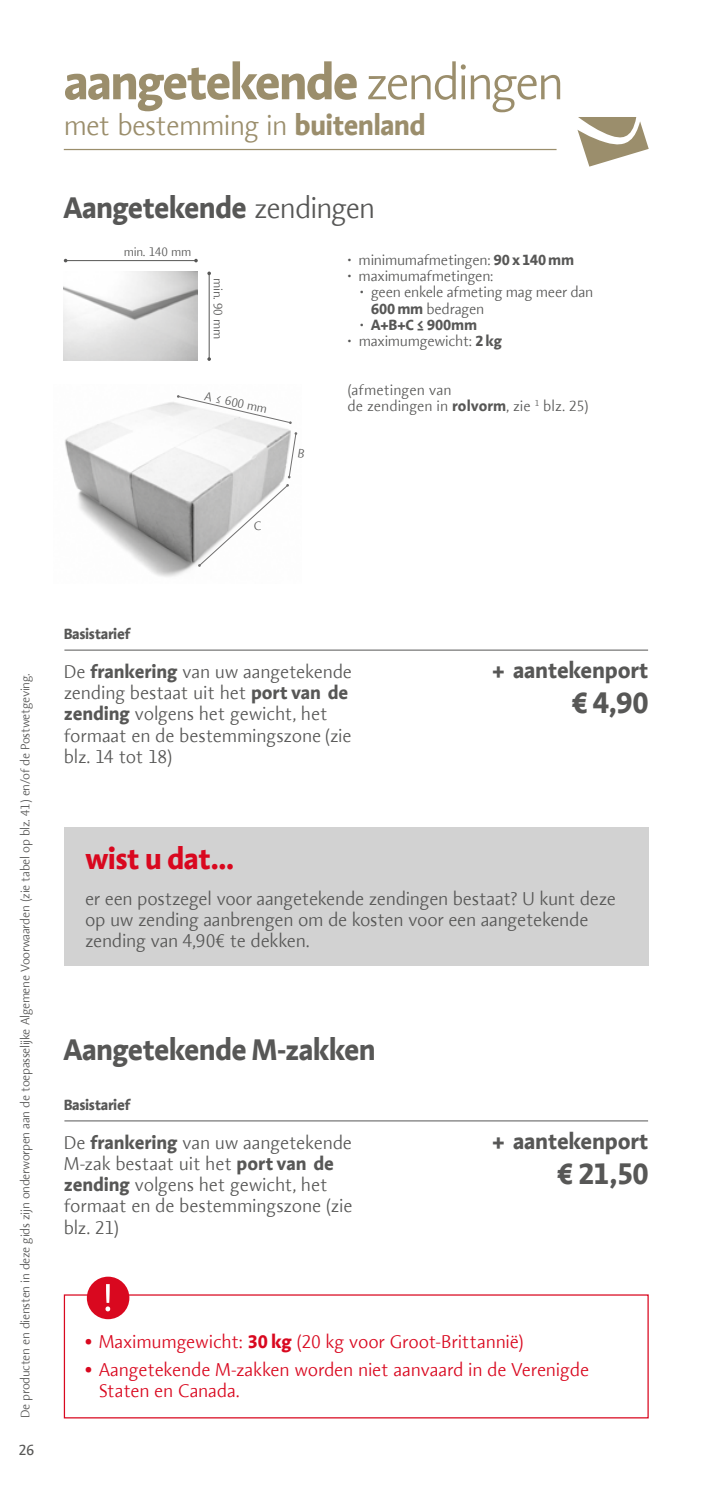
<style>
.page{position:relative;width:709px;height:1489px;background:#fff}
.page>*{position:absolute;margin:0;border:0;box-sizing:border-box;transform-origin:0 0}
.t1{font:700 50px "Aroma No 2 LT Com";letter-spacing:-.04em;color:#9b8e6c}
.t2{font:700 30px "Aroma No 2 LT Com";letter-spacing:-.025em;color:#575756}
.t3{font:700 30px "Aroma No 2 LT Com";letter-spacing:-.025em;color:#d9081f}
.t4{font:300 28.75px "Aroma No 2 LT Com";letter-spacing:-.025em;color:#9b8e6c}
.t5{font:700 22.5px "Aroma No 2 LT Com";letter-spacing:-.015em;color:#575756}
.t6{font:300 18.75px/21.2px "Aroma No 2 LT Com";letter-spacing:-.01em;color:#575756}
.t7{font:300 18.75px/21.2px "Aroma No 2 LT Com";letter-spacing:-.01em;color:#d9081f}
.t8{font:300 15px/16.2px "Aroma No 2 LT Com";letter-spacing:-.015em;color:#575756}
.t9{font:700 15px "Aroma No 2 LT Com";letter-spacing:-.025em;color:#575756}
.t10{font:15px "Aroma No 2 LT Com";color:#575756}
.t11{font:300 12.5px "Aroma No 2 LT Com";letter-spacing:-.025em;color:#575756}
.s1{font-weight:300}
.s2{font-weight:700}
.s3{font-size:13.75px}
</style>
<div class="page">
<hr style="left:64px;top:149px;width:492px;height:1px;background:#9b8e6c">
<svg style="left:577px;top:117px;width:71px;height:50px"></svg>
<hr style="left:66px;top:260px;width:130px;height:1px;background:#575756">
<img style="left:64px;top:271px;width:134px;height:90px">
<hr style="left:209px;top:273px;width:1px;height:86px;background:#575756">
<svg style="left:207px;top:271px;width:4px;height:4px"></svg>
<svg style="left:207px;top:357px;width:4px;height:4px"></svg>
<img style="left:65px;top:402px;width:226px;height:175px">
<svg style="left:177px;top:395px;width:115px;height:29px"></svg>
<svg style="left:198px;top:484px;width:91px;height:83px"></svg>
<hr style="left:64px;top:649px;width:584px;height:1px;background:#575756">
<hr style="left:64px;top:1120px;width:584px;height:1px;background:#575756">
<div style="left:64px;top:1294px;width:584px;height:124px;border:1px solid #d9081f"></div>
<div style="left:87px;top:1276px;width:42px;height:42px;background:#d9081f;border-radius:50%"></div>
<svg style="left:105px;top:1284px;width:5px;height:27px"></svg>
<div style="left:64px;top:827px;width:584px;height:138px;background:#d2d2d2"></div>
<svg style="left:288px;top:432px;width:10px;height:46px"></svg>
<h1 class="t1" style="left:64px;top:49px;width:502px">aangetekende <span class="s1">zendingen</span></h1>
<h3 class="t4" style="left:64px;top:107px;width:363px">met bestemming in <span class="s2">buitenland</span></h3>
<h2 class="t2" style="left:64px;top:187px;width:313px">Aangetekende <span class="s1">zendingen</span></h2>
<p class="t11" style="left:124px;top:243px;width:69px">min. 140 mm</p>
<p class="t11" style="left:226px;top:278px;width:63px;rotate:90deg">min. 90 mm</p>
<p class="t11" style="left:206px;top:388px;width:65px;rotate:12deg">A <span class="s3">≤</span> 600 mm</p>
<p class="t8" style="left:347px;top:251px;width:228px">• minimumafmetingen: <span class="s2">90 x 140 mm</span></p>
<p class="t8" style="left:347px;top:268px;width:147px">• maximumafmetingen:</p>
<p class="t8" style="left:371px;top:284px;width:224px;text-indent:-11px">• geen enkele afmeting mag meer dan<br><span class="s2">600 mm</span> bedragen</p>
<p class="t9" style="left:360px;top:315px;width:119px"><span class="s1">•</span> A+B+C ≤ 900mm</p>
<p class="t8" style="left:347px;top:333px;width:156px">• maximumgewicht: <span class="s2">2 kg</span></p>
<p class="t8" style="left:347px;top:381px;width:243px">(afmetingen van<br>de zendingen in <span class="s2">rolvorm</span>, zie <sup>1</sup> blz. 25)</p>
<p class="t11" style="left:254px;top:517px;width:9px">C</p>
<p class="t11" style="left:17px;top:1417px;width:745px;rotate:-90deg">De producten en diensten in deze gids zijn onderworpen aan de toepasselijke Algemene Voorwaarden (zie tabel op blz. 41) en/of de Postwetgeving.</p>
<p class="t10" style="left:19px;top:1439px;width:17px">26</p>
<p class="t9" style="left:64px;top:623px;width:68px">Basistarief</p>
<p class="t6" style="left:64px;top:660px;width:290px">De <span class="s2">frankering</span> van uw aangetekende zending bestaat uit het <span class="s2">port van de zending</span> volgens het gewicht, het formaat en de bestemmingszone (zie blz. 14 tot 18)</p>
<p class="t5" style="left:492px;top:655px;width:158px">+ aantekenport</p>
<h2 class="t2" style="left:571px;top:683px;width:78px">€ 4,90</h2>
<h2 class="t3" style="left:85px;top:838px;width:151px">wist u dat...</h2>
<p class="t6" style="left:85px;top:887px;width:532px">er een postzegel voor aangetekende zendingen bestaat? U kunt deze op uw zending aanbrengen om de kosten voor een aangetekende zending van 4,90€ te dekken.</p>
<h2 class="t2" style="left:64px;top:1029px;width:313px">Aangetekende M-zakken</h2>
<p class="t9" style="left:64px;top:1094px;width:68px">Basistarief</p>
<p class="t6" style="left:64px;top:1131px;width:290px">De <span class="s2">frankering</span> van uw aangetekende<br>M-zak bestaat uit het <span class="s2">port van de zending</span> volgens het gewicht, het formaat en de bestemmingszone (zie blz. 21)</p>
<p class="t5" style="left:492px;top:1125px;width:158px">+ aantekenport</p>
<h2 class="t2" style="left:557px;top:1153px;width:93px">€ 21,50</h2>
<p class="t7" style="left:85px;top:1330px;width:440px"><span class="s2">•</span> Maximumgewicht: <span class="s2">30 kg</span> (20 kg voor Groot-Brittannië)</p>
<p class="t7" style="left:99px;top:1358px;width:492px;text-indent:-14px"><span class="s2">•</span> Aangetekende M-zakken worden niet aanvaard in de Verenigde<br>Staten en Canada.</p>
</div>
